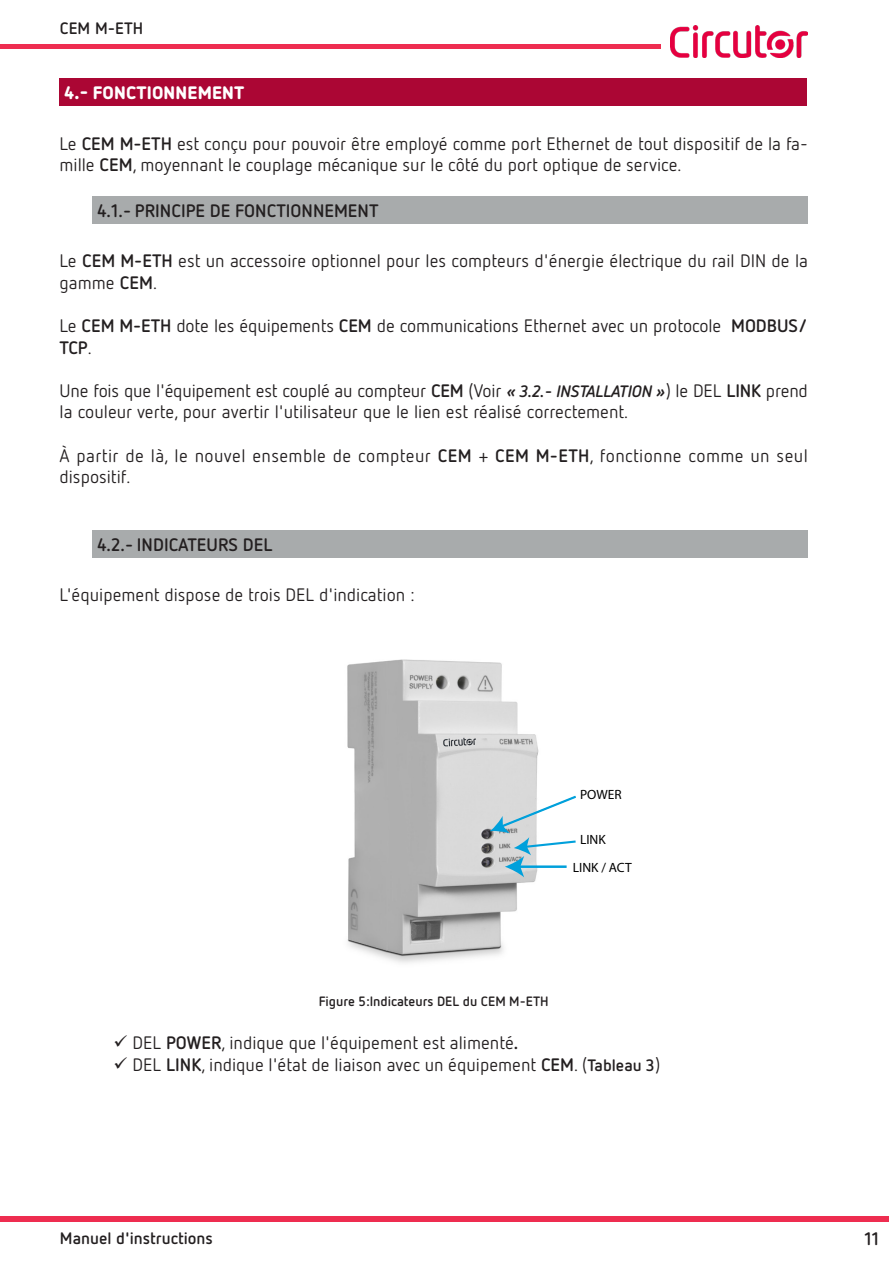
<style>
.page{position:relative;width:893px;height:1263px;background:#fff}
.page>*{position:absolute;margin:0;border:0;box-sizing:border-box;transform-origin:0 0}
.texte_normal{font:18px/21.6px "Netto Pro";color:#231f20}
.texte_normal-2{font:18px/21.6px "Netto Pro";letter-spacing:.02em;color:#231f20}
.Punto_capitulo_1{font:700 18px "Netto Pro";color:#231f20}
.Capitulo{font:900 18px "Netto Pro";letter-spacing:.01em;color:#fff}
.t1{font:700 16.5px "Netto Pro";color:#231f20}
.t2{font:700 13.5px "Netto Pro";color:#231f20}
.t3{font:13.5px/27.9px "Myriad Pro";color:#000}
.s1{font-weight:700}
.s2{font-weight:700;font-style:italic;font-size:16.5px}
.s3{font-weight:700;font-size:16.5px}
</style>
<div class="page">
<div style="left:60px;top:79px;width:747px;height:27px;background:#ab0634"></div>
<div style="left:93px;top:196px;width:715px;height:28px;background:#a8abac"></div>
<div style="left:93px;top:530px;width:715px;height:28px;background:#a8abac"></div>
<img style="left:347px;top:659px;width:192px;height:304px">
<svg style="left:490px;top:794px;width:86px;height:83px"></svg>
<div style="left:0;top:1216px;width:889px;height:5px;background:#ee2d50"></div>
<div style="left:0;top:44px;width:660px;height:5px;background:#ee2d50"></div>
<img style="left:670px;top:25px;width:138px;height:33px">
<p class="t1" style="left:60px;top:17px;width:85px">CEM M-ETH</p>
<p class="Capitulo" style="left:64px;top:81px;width:182px">4.- FONCTIONNEMENT</p>
<p class="texte_normal" style="left:60px;top:132px;width:750px">Le <span class="s1">CEM M-ETH</span> est conçu pour pouvoir être employé comme port Ethernet de tout dispositif de la fa&shy;mille <span class="s1">CEM</span>, moyennant le couplage mécanique sur le côté du port optique de service.</p>
<p class="Punto_capitulo_1" style="left:97px;top:199px;width:283px">4.1.- PRINCIPE DE FONCTIONNEMENT</p>
<p class="texte_normal" style="left:60px;top:249px;width:750px">Le <span class="s1">CEM M-ETH</span> est un accessoire optionnel pour les compteurs d'énergie électrique du rail DIN de la gamme <span class="s1">CEM</span>.</p>
<p class="texte_normal" style="left:60px;top:314px;width:750px">Le <span class="s1">CEM M-ETH</span> dote les équipements <span class="s1">CEM</span> de communications Ethernet avec un protocole <span class="s1">MODBUS/<br>TCP</span>.</p>
<p class="texte_normal" style="left:60px;top:379px;width:750px">Une fois que l'équipement est couplé au compteur <span class="s1">CEM</span> (Voir <span class="s2">« 3.2.- INSTALLATION »</span>) le DEL <span class="s1">LINK</span> prend la couleur verte, pour avertir l'utilisateur que le lien est réalisé correctement.</p>
<p class="texte_normal-2" style="left:60px;top:444px;width:750px">À partir de là, le nouvel ensemble de compteur <span class="s1">CEM</span> + <span class="s1">CEM M-ETH</span>, fonctionne comme un seul dispositif.</p>
<p class="Punto_capitulo_1" style="left:97px;top:532px;width:177px">4.2.- INDICATEURS DEL</p>
<p class="texte_normal" style="left:60px;top:583px;width:356px">L'équipement dispose de trois DEL d'indication :</p>
<p class="t3" style="left:580px;top:781px;width:43px">POWER</p>
<p class="t3" style="left:573px;top:825px;width:60px;text-indent:7px">LINK<br>LINK / ACT</p>
<p class="t2" style="left:319px;top:992px;width:231px">Figure 5:Indicateurs DEL du CEM M-ETH</p>
<p class="texte_normal" style="left:114px;top:1031px;width:404px">✓ DEL <span class="s1">POWER</span>, indique que l'équipement est alimenté<span class="s1">.</span></p>
<p class="texte_normal" style="left:114px;top:1053px;width:548px">✓ DEL <span class="s1">LINK</span>, indique l'état de liaison avec un équipement <span class="s1">CEM</span>. (<span class="s3">Tableau 3</span>)</p>
<p class="t1" style="left:60px;top:1227px;width:154px">Manuel d'instructions</p>
<p class="Punto_capitulo_1" style="left:864px;top:1226px;width:16px">11</p>
</div>
